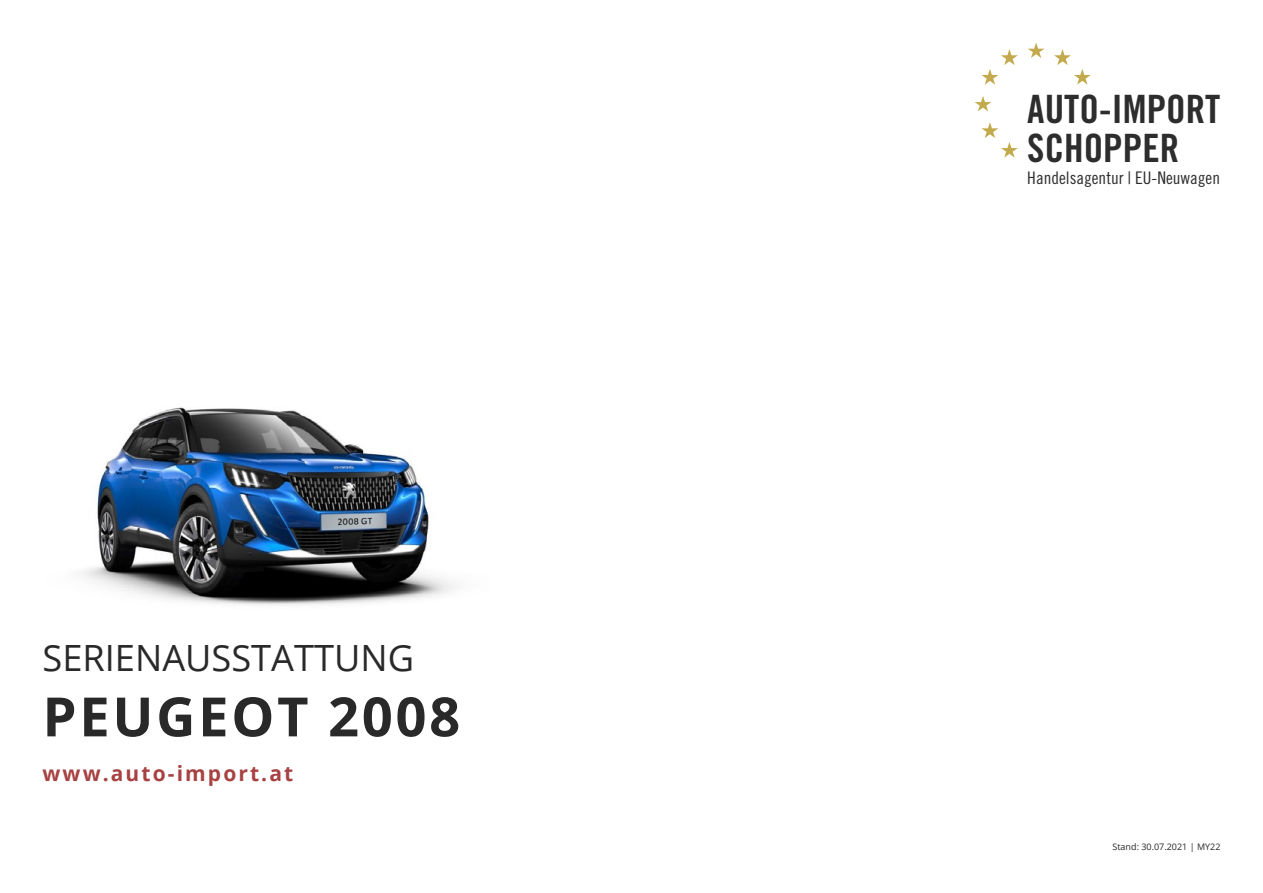
<style>
.page{position:relative;width:1263px;height:893px;background:#fff}
.page>*{position:absolute;margin:0;border:0;box-sizing:border-box;transform-origin:0 0}
.t1{font:700 54.3px "Open Sans";letter-spacing:.05em;color:#292929}
.t2{font:39px/39.2px "Trade Gothic LT Std Bd Cn 20";color:#2d2d2e}
.t3{font:36.15px "Open Sans";color:#292929}
.t4{font:700 21px "Open Sans";letter-spacing:.1em;color:#a84242}
.t5{font:17.4px "Trade Gothic LT Std Cn 18";color:#2d2d2e}
.t6{font:9px "Open Sans";color:#292929}
</style>
<div class="page">
<img style="left:82px;top:407px;width:374px;height:198px">
<svg style="left:1028px;top:43px;width:16px;height:15px"></svg>
<svg style="left:974px;top:96px;width:17px;height:16px"></svg>
<svg style="left:981px;top:49px;width:37px;height:36px"></svg>
<svg style="left:1054px;top:49px;width:37px;height:36px"></svg>
<svg style="left:981px;top:122px;width:37px;height:36px"></svg>
<p class="t3" style="left:43px;top:633px;width:373px">SERIENAUSSTATTUNG</p>
<p class="t1" style="left:43px;top:678px;width:419px">PEUGEOT 2008</p>
<p class="t4" style="left:43px;top:759px;width:252px">www.auto-import.at</p>
<p class="t2" style="left:1027px;top:89px;width:195px">AUTO-IMPORT<br>SCHOPPER</p>
<p class="t5" style="left:1027px;top:167px;width:194px">Handelsagentur | EU-Neuwagen</p>
<p class="t6" style="left:1112px;top:841px;width:109px">Stand: 30.07.2021 | MY22</p>
</div>
